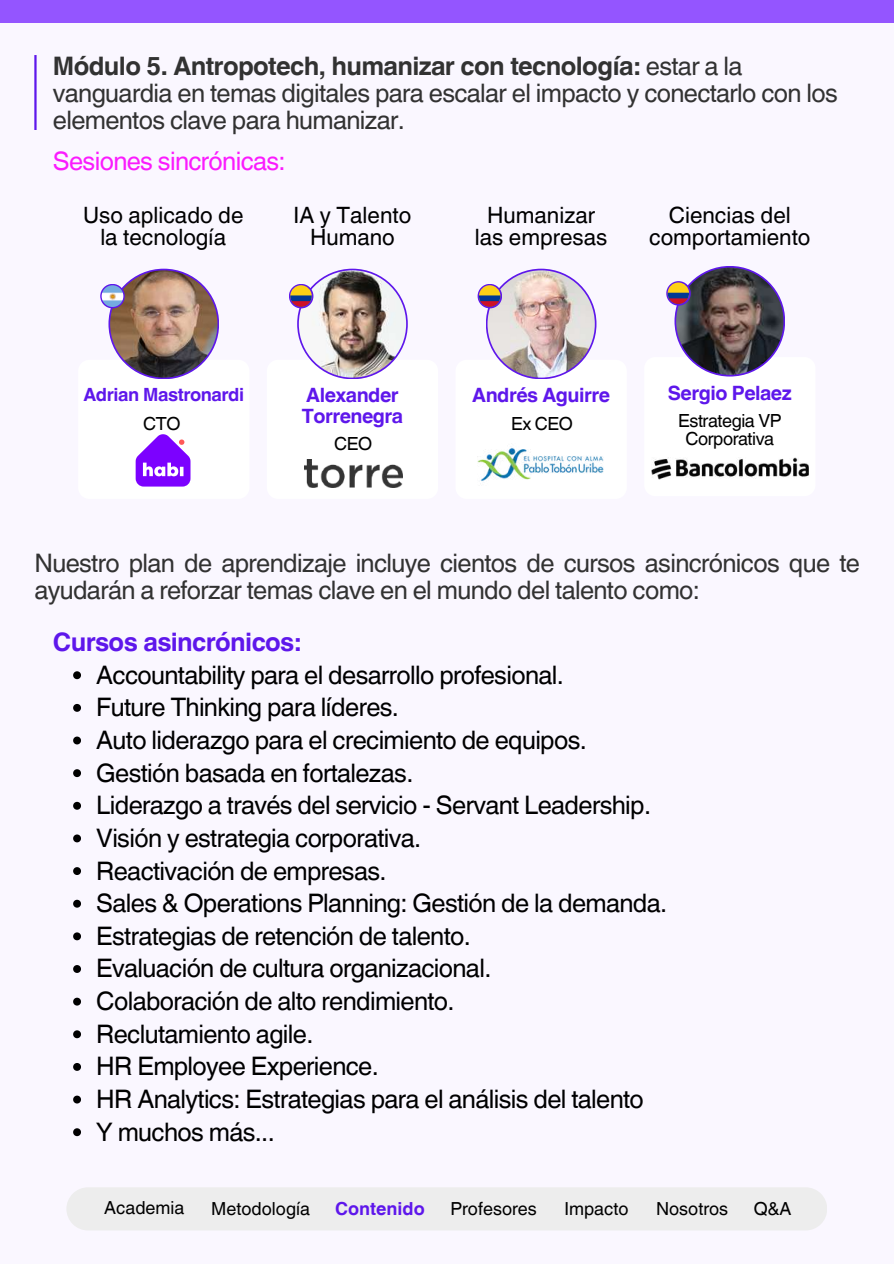
<style>
.page{position:relative;width:894px;height:1264px;background:#fff}
.page>*{position:absolute;margin:0;border:0;box-sizing:border-box;transform-origin:0 0}
.t1{font:25.5px/32.7px "Helvetica World";letter-spacing:-.025em;color:#000}
.t2{font:25.5px/27px "Helvetica World";letter-spacing:-.025em;color:#323232}
.t3{font:25.5px "Helvetica World";letter-spacing:-.025em;color:#fb1bfe}
.t4{font:700 25.5px "Helvetica World";letter-spacing:-.025em;color:#5e17eb}
.t5{font:22.5px/21.3px "Helvetica World";color:#000;text-align:center}
.t6{font:700 19.65px/21px "Helvetica World";letter-spacing:-.025em;color:#5e17eb}
.t7{font:700 18.15px "Helvetica World";letter-spacing:-.025em;color:#5e17eb}
.t8{font:18px "Helvetica World";color:#000}
.t9{font:18px/17.2px "Helvetica World";letter-spacing:-.025em;color:#000;text-align:center}
.t10{font:700 18px "Helvetica World";color:#5e17eb}
.s1{font-weight:700}
</style>
<div class="page">
<div style="left:0;top:0;width:893px;height:1263px;background:#faf7ff"></div>
<div style="left:0;top:0;width:893px;height:22px;background:#9455ff"></div>
<div style="left:66px;top:1187px;width:761px;height:43px;background:#ededed"></div>
<hr style="left:34px;top:55px;width:3px;height:75px;background:#5e17eb">
<svg style="left:485px;top:269px;width:111px;height:110px"></svg>
<img style="left:487px;top:270px;width:107px;height:107px;border-radius:50%">
<svg style="left:477px;top:284px;width:25px;height:24px"></svg>
<svg style="left:479px;top:285px;width:21px;height:22px"></svg>
<img style="left:477px;top:448px;width:126px;height:33px">
<svg style="left:658px;top:357px;width:151px;height:123px"></svg>
<svg style="left:674px;top:266px;width:111px;height:110px"></svg>
<img style="left:676px;top:267px;width:107px;height:108px;border-radius:50%">
<svg style="left:666px;top:281px;width:24px;height:25px"></svg>
<svg style="left:667px;top:282px;width:21px;height:22px"></svg>
<img style="left:651px;top:458px;width:156px;height:21px">
<svg style="left:108px;top:269px;width:111px;height:110px"></svg>
<img style="left:110px;top:270px;width:107px;height:107px;border-radius:50%">
<svg style="left:100px;top:284px;width:25px;height:24px"></svg>
<svg style="left:122px;top:360px;width:84px;height:127px"></svg>
<img style="left:102px;top:285px;width:21px;height:22px;border-radius:50%">
<svg style="left:309px;top:360px;width:94px;height:128px"></svg>
<svg style="left:297px;top:269px;width:110px;height:110px"></svg>
<img style="left:299px;top:270px;width:107px;height:107px;border-radius:50%">
<svg style="left:289px;top:284px;width:24px;height:24px"></svg>
<svg style="left:290px;top:285px;width:21px;height:22px"></svg>
<img style="left:304px;top:459px;width:98px;height:28px">
<svg style="left:73px;top:671px;width:8px;height:8px"></svg>
<svg style="left:73px;top:704px;width:8px;height:7px"></svg>
<svg style="left:73px;top:736px;width:8px;height:8px"></svg>
<svg style="left:73px;top:769px;width:8px;height:8px"></svg>
<svg style="left:73px;top:801px;width:8px;height:8px"></svg>
<svg style="left:73px;top:834px;width:8px;height:8px"></svg>
<svg style="left:73px;top:867px;width:8px;height:8px"></svg>
<svg style="left:73px;top:899px;width:8px;height:8px"></svg>
<svg style="left:73px;top:932px;width:8px;height:8px"></svg>
<svg style="left:73px;top:965px;width:8px;height:7px"></svg>
<svg style="left:73px;top:997px;width:8px;height:8px"></svg>
<svg style="left:73px;top:1030px;width:8px;height:8px"></svg>
<svg style="left:73px;top:1063px;width:8px;height:7px"></svg>
<svg style="left:73px;top:1095px;width:8px;height:8px"></svg>
<svg style="left:73px;top:1128px;width:8px;height:8px"></svg>
<p class="t2" style="left:53px;top:53px;width:786px"><span class="s1">Módulo 5. Antropotech, humanizar con tecnología:</span> estar a la vanguardia en temas digitales para escalar el impacto y conectarlo con los elementos clave para humanizar.</p>
<p class="t3" style="left:53px;top:146px;width:234px">Sesiones sincrónicas:</p>
<p class="t5" style="left:83px;top:205px;width:162px">Uso aplicado de la tecnología</p>
<p class="t5" style="left:293px;top:205px;width:119px">IA y Talento<br>Humano</p>
<p class="t7" style="left:83px;top:379px;width:162px">Adrian Mastronardi</p>
<p class="t8" style="left:143px;top:413px;width:39px">CTO</p>
<p class="t6" style="left:302px;top:383px;width:103px">Alexander<br>Torrenegra</p>
<p class="t8" style="left:334px;top:433px;width:39px">CEO</p>
<p class="t5" style="left:474px;top:205px;width:134px">Humanizar las empresas</p>
<p class="t5" style="left:649px;top:205px;width:163px">Ciencias del comportamiento</p>
<p class="t6" style="left:472px;top:383px;width:139px">Andrés Aguirre</p>
<p class="t8" style="left:511px;top:413px;width:63px">Ex CEO</p>
<p class="t6" style="left:667px;top:380px;width:125px">Sergio Pelaez</p>
<p class="t9" style="left:678px;top:412px;width:105px">Estrategia VP<br>Corporativa</p>
<p class="t2" style="left:34px;top:550px;width:826px">Nuestro plan de aprendizaje incluye cientos de cursos asincrónicos que te ayudarán a reforzar temas clave en el mundo del talento como:</p>
<p class="t4" style="left:53px;top:621px;width:249px">Cursos asincrónicos:</p>
<p class="t1" style="left:96px;top:658px;width:572px">Accountability para el desarrollo profesional.<br>Future Thinking para líderes.<br>Auto liderazgo para el crecimiento de equipos.<br>Gestión basada en fortalezas.<br>Liderazgo a través del servicio - Servant Leadership.<br>Visión y estrategia corporativa.<br>Reactivación de empresas.<br>Sales &amp; Operations Planning: Gestión de la demanda.<br>Estrategias de retención de talento.<br>Evaluación de cultura organizacional.<br>Colaboración de alto rendimiento.<br>Reclutamiento agile.<br>HR Employee Experience.<br>HR Analytics: Estrategias para el análisis del talento<br>Y muchos más...</p>
<p class="t8" style="left:104px;top:1197px;width:82px">Academia</p>
<p class="t8" style="left:211px;top:1197px;width:100px">Metodología</p>
<p class="t10" style="left:335px;top:1194px;width:91px">Contenido</p>
<p class="t8" style="left:450px;top:1197px;width:88px">Profesores</p>
<p class="t8" style="left:564px;top:1197px;width:65px">Impacto</p>
<p class="t8" style="left:656px;top:1197px;width:74px">Nosotros</p>
<p class="t8" style="left:753px;top:1197px;width:39px">Q&amp;A</p>
</div>
